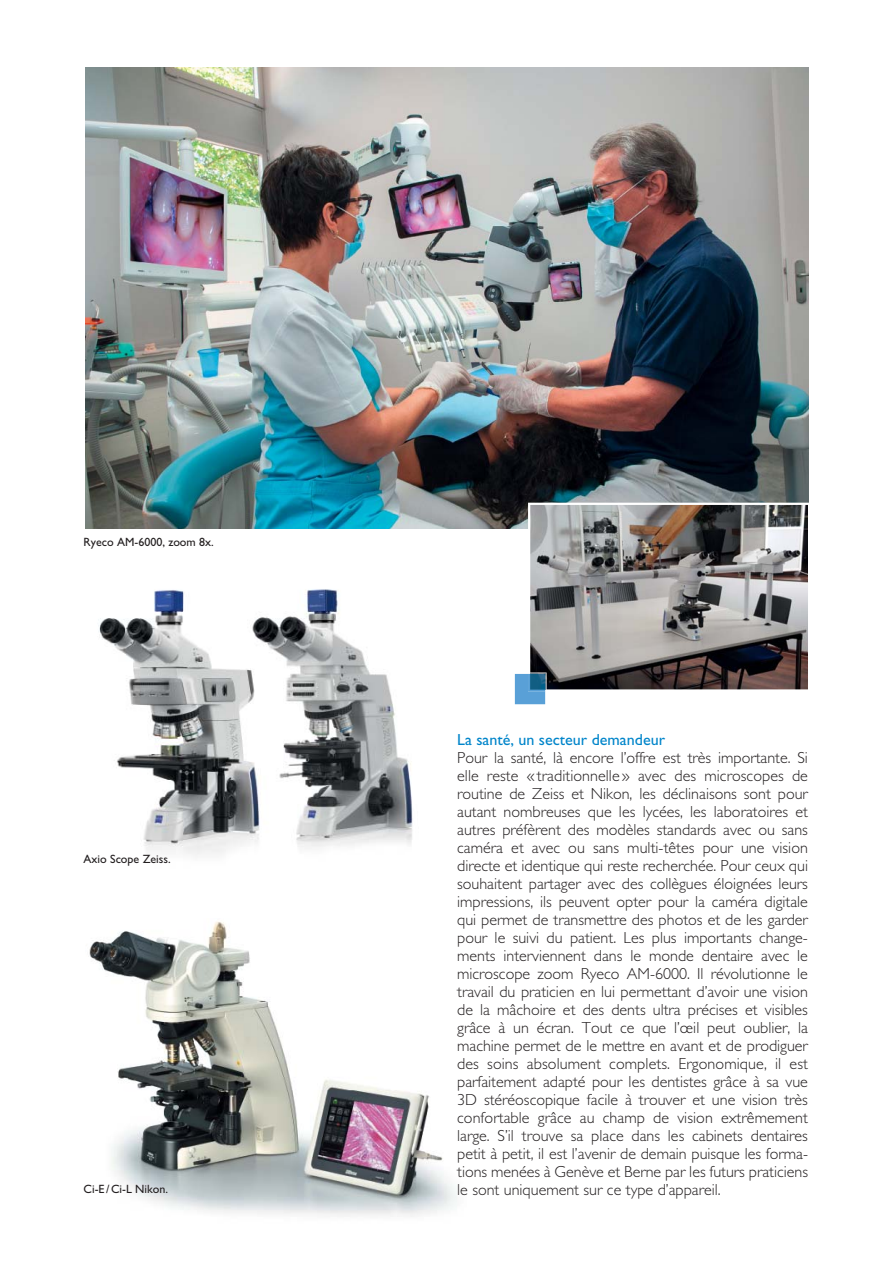
<style>
.page{position:relative;width:893px;height:1263px;background:#fff}
.page>*{position:absolute;margin:0;border:0;box-sizing:border-box;transform-origin:0 0}
.t1{font:300 16.05px/18px "Gill Sans";color:#231f20;text-align:justify}
.t2{font:16.05px "Gill Sans";color:#0085ca}
.t3{font:12px "Gill Sans";color:#231f20}
</style>
<div class="page">
<img style="left:89px;top:921px;width:368px;height:296px">
<img style="left:85px;top:67px;width:723px;height:462px">
<img style="left:98px;top:589px;width:315px;height:267px">
<svg style="left:528px;top:503px;width:280px;height:187px;background:#837f7f"></svg>
<svg style="left:514px;top:673px;width:32px;height:32px"></svg>
<p class="t3" style="left:84px;top:538px;width:132px">Ryeco AM-6000, zoom 8x.</p>
<p class="t3" style="left:84px;top:855px;width:89px">Axio Scope Zeiss.</p>
<p class="t3" style="left:84px;top:1185px;width:86px">Ci-E / Ci-L Nikon.</p>
<p class="t2" style="left:457px;top:734px;width:209px">La santé, un secteur demandeur</p>
<p class="t1" style="left:457px;top:750px;width:352px">Pour la santé, là encore l’offre est très importante. Si elle reste « traditionnelle » avec des microscopes de routine de Zeiss et Nikon, les déclinaisons sont pour autant nombreuses que les lycées, les laboratoires et autres préfèrent des modèles standards avec ou sans caméra et avec ou sans multi-têtes pour une vision directe et identique qui reste recherchée. Pour ceux qui souhaitent partager avec des collègues éloignées leurs impressions, ils peuvent opter pour la caméra digitale qui permet de transmettre des photos et de les garder pour le suivi du patient. Les plus importants change&shy;ments interviennent dans le monde dentaire avec le microscope zoom Ryeco AM-6000. Il révolutionne le travail du praticien en lui permettant d’avoir une vision de la mâchoire et des dents ultra précises et visibles grâce à un écran. Tout ce que l’œil peut oublier, la machine permet de le mettre en avant et de prodiguer des soins absolument complets. Ergonomique, il est parfaitement adapté pour les dentistes grâce à sa vue 3D stéréoscopique facile à trouver et une vision très confortable grâce au champ de vision extrêmement large. S’il trouve sa place dans les cabinets dentaires petit à petit, il est l’avenir de demain puisque les forma&shy;tions menées à Genève et Berne par les futurs praticiens le sont uniquement sur ce type d’appareil.</p>
</div>
